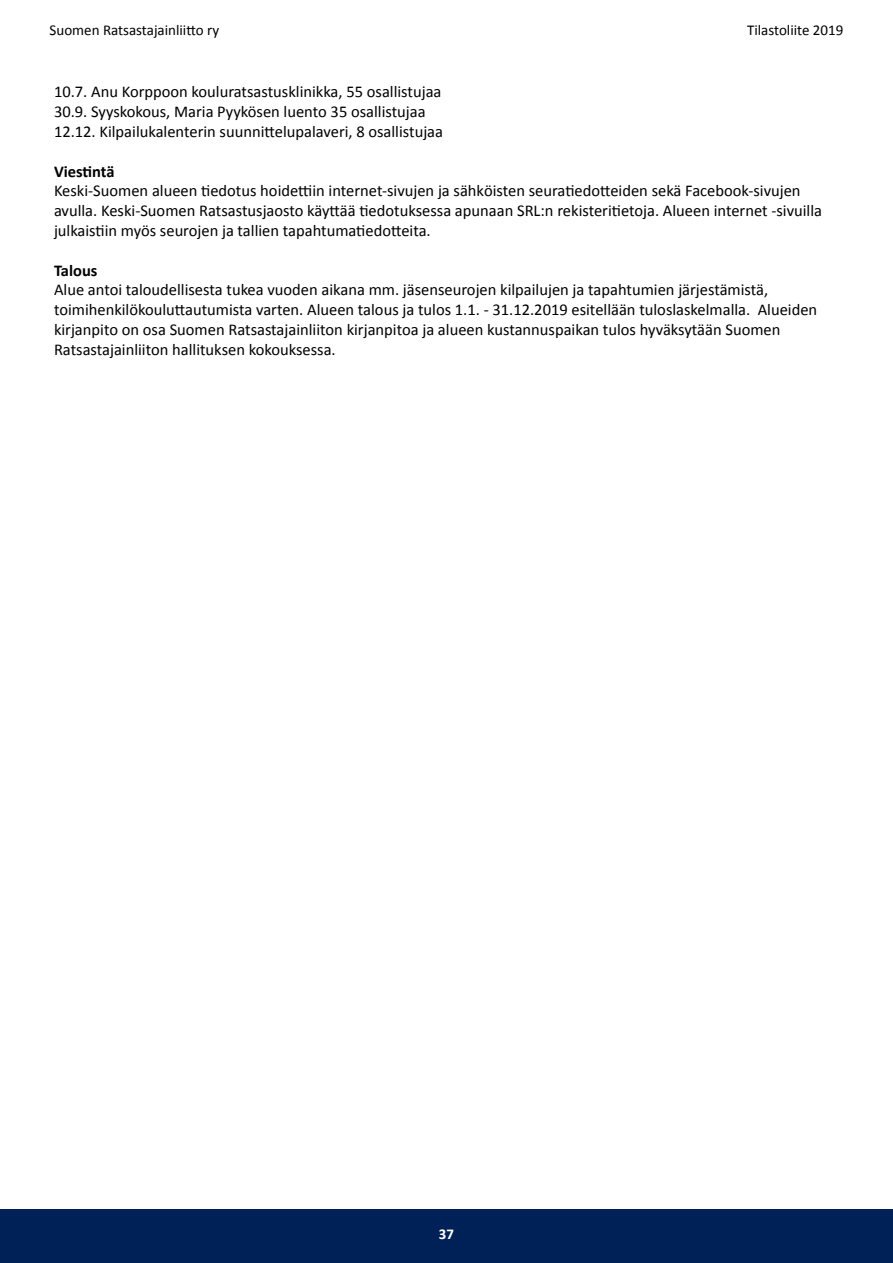
<style>
.page{position:relative;width:893px;height:1263px;background:#fff}
.page>*{position:absolute;margin:0;border:0;box-sizing:border-box;transform-origin:0 0}
.t1{font:16.5px/19.8px "Calibri";color:#000}
.t2{font:700 16.5px "Calibri";color:#000}
.t3{font:15px "Calibri";color:#000}
.t4{font:700 15px "Calibri";color:#fff}
</style>
<div class="page">
<div style="left:0;top:1209px;width:893px;height:54px;background:#002157"></div>
<p class="t3" style="left:50px;top:21px;width:171px">Suomen Ratsastajainliitto ry</p>
<p class="t3" style="left:747px;top:21px;width:98px">Tilastoliite 2019</p>
<p class="t1" style="left:54px;top:82px;width:391px">10.7. Anu Korppoon kouluratsastusklinikka, 55 osallistujaa<br>30.9. Syyskokous, Maria Pyykösen luento 35 osallistujaa<br>12.12. Kilpailukalenterin suunnittelupalaveri, 8 osallistujaa</p>
<p class="t2" style="left:54px;top:161px;width:62px">Viestintä</p>
<p class="t1" style="left:54px;top:181px;width:770px">Keski-Suomen alueen tiedotus hoidettiin internet-sivujen ja sähköisten seuratiedotteiden sekä Facebook-sivujen avulla. Keski-Suomen Ratsastusjaosto käyttää tiedotuksessa apunaan SRL:n rekisteritietoja. Alueen internet -sivuilla julkaistiin myös seurojen ja tallien tapahtumatiedotteita.</p>
<p class="t2" style="left:54px;top:260px;width:45px">Talous</p>
<p class="t1" style="left:54px;top:280px;width:765px">Alue antoi taloudellisesta tukea vuoden aikana mm. jäsenseurojen kilpailujen ja tapahtumien järjestämistä, toimihenkilökouluttautumista varten. Alueen talous ja tulos 1.1. - 31.12.2019 esitellään tuloslaskelmalla. Alueiden kirjanpito on osa Suomen Ratsastajainliiton kirjanpitoa ja alueen kustannuspaikan tulos hyväksytään Suomen Ratsastajainliiton hallituksen kokouksessa.</p>
<p class="t4" style="left:439px;top:1225px;width:17px">37</p>
</div>
